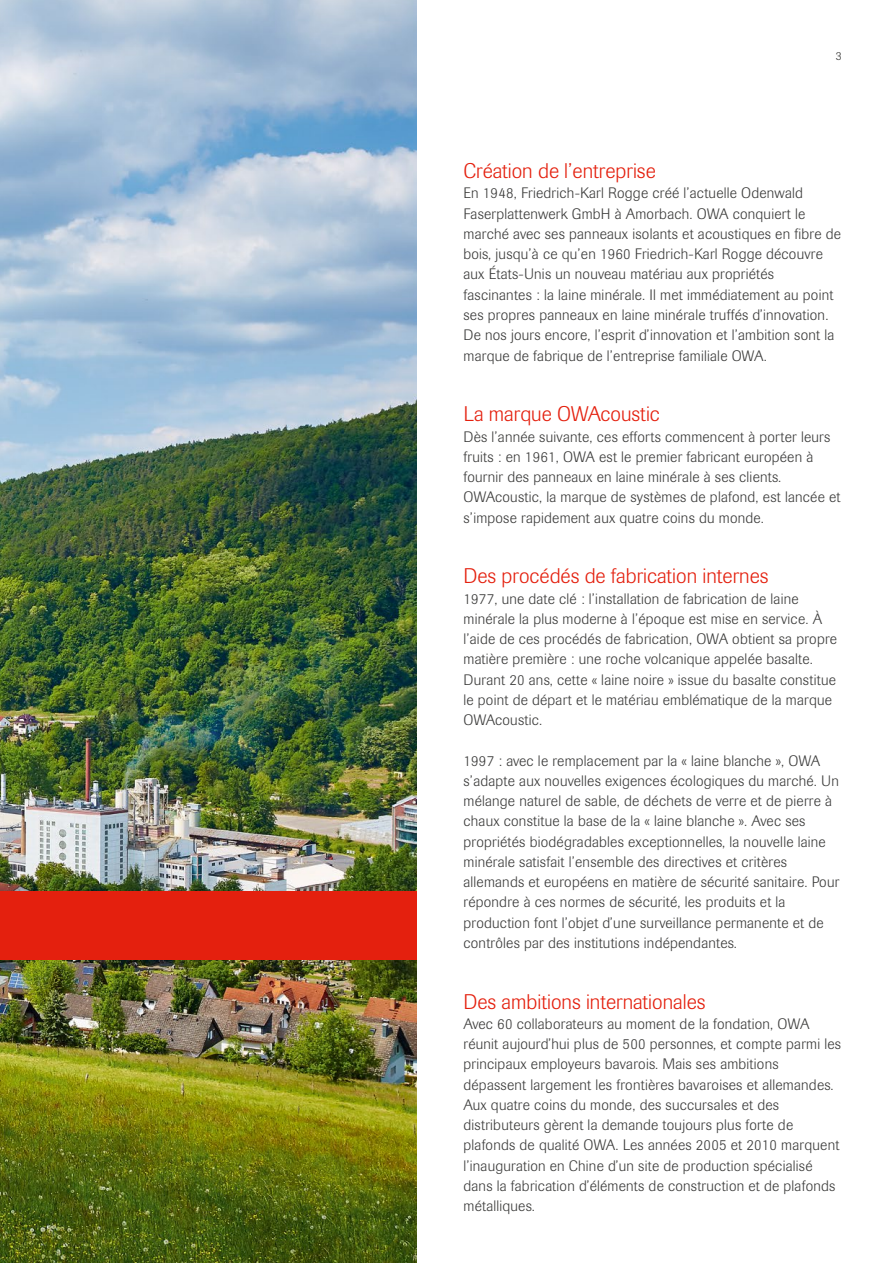
<style>
.page{position:relative;width:893px;height:1263px;background:#fff}
.page>*{position:absolute;margin:0;border:0;box-sizing:border-box;transform-origin:0 0}
.t1{font:300 21px "Imago Pro";color:#e4200e}
.t2{font:300 15px/20.2px "Imago Pro";letter-spacing:.015em;color:#3b3b3a}
.t3{font:300 12px "Imago Pro";color:#3b3b3a}
</style>
<div class="page">
<img style="left:0;top:0;width:417px;height:1263px">
<div style="left:0;top:892px;width:417px;height:68px;background:#e4200e"></div>
<p class="t3" style="left:836px;top:48px;width:7px">3</p>
<h1 class="t1" style="left:463px;top:157px;width:194px">Création de l’entreprise</h1>
<p class="t2" style="left:463px;top:183px;width:379px">En 1948, Friedrich-Karl Rogge créé l’actuelle Odenwald Faserplattenwerk GmbH à Amorbach. OWA conquiert le marché avec ses panneaux isolants et acoustiques en fibre de bois, jusqu’à ce qu’en 1960 Friedrich-Karl Rogge découvre aux États-Unis un nouveau matériau aux propriétés fascinantes : la laine minérale. Il met immédiatement au point ses propres panneaux en laine minérale truffés d’innovation.<br>De nos jours encore, l’esprit d’innovation et l’ambition sont la marque de fabrique de l’entreprise familiale OWA.</p>
<h1 class="t1" style="left:463px;top:400px;width:198px">La marque OWAcoustic</h1>
<p class="t2" style="left:463px;top:426px;width:379px">Dès l’année suivante, ces efforts commencent à porter leurs fruits : en 1961, OWA est le premier fabricant européen à fournir des panneaux en laine minérale à ses clients.<br>OWAcoustic, la marque de systèmes de plafond, est lancée et s’impose rapidement aux quatre coins du monde.</p>
<h1 class="t1" style="left:463px;top:562px;width:307px">Des procédés de fabrication internes</h1>
<p class="t2" style="left:463px;top:588px;width:375px">1977, une date clé : l’installation de fabrication de laine minérale la plus moderne à l’époque est mise en service. À l’aide de ces procédés de fabrication, OWA obtient sa propre matière première : une roche volcanique appelée basalte.<br>Durant 20 ans, cette « laine noire » issue du basalte constitue le point de départ et le matériau emblématique de la marque OWAcoustic.</p>
<p class="t2" style="left:463px;top:750px;width:377px">1997 : avec le remplacement par la « laine blanche », OWA s’adapte aux nouvelles exigences écologiques du marché. Un mélange naturel de sable, de déchets de verre et de pierre à chaux constitue la base de la « laine blanche ». Avec ses propriétés biodégradables exceptionnelles, la nouvelle laine minérale satisfait l’ensemble des directives et critères allemands et européens en matière de sécurité sanitaire. Pour répondre à ces normes de sécurité, les produits et la production font l’objet d’une surveillance permanente et de contrôles par des institutions indépendantes.</p>
<h1 class="t1" style="left:463px;top:988px;width:244px">Des ambitions internationales</h1>
<p class="t2" style="left:463px;top:1013px;width:379px">Avec 60 collaborateurs au moment de la fondation, OWA réunit aujourd’hui plus de 500 personnes, et compte parmi les principaux employeurs bavarois. Mais ses ambitions dépassent largement les frontières bavaroises et allemandes.<br>Aux quatre coins du monde, des succursales et des distributeurs gèrent la demande toujours plus forte de plafonds de qualité OWA. Les années 2005 et 2010 marquent l’inauguration en Chine d’un site de production spécialisé dans la fabrication d’éléments de construction et de plafonds métalliques.</p>
</div>
